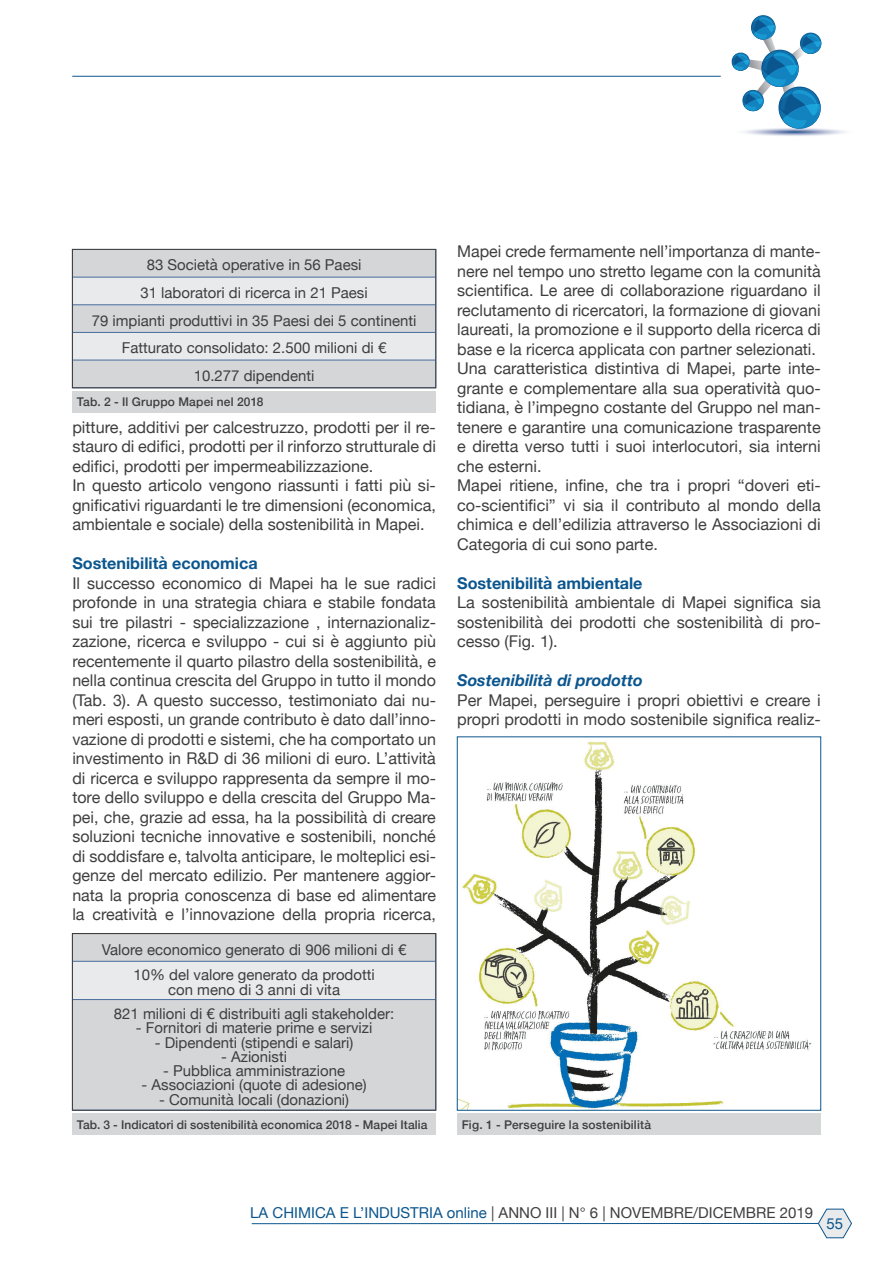
<style>
.page{position:relative;width:893px;height:1263px;background:#fff}
.page>*{position:absolute;margin:0;border:0;box-sizing:border-box;transform-origin:0 0}
.t1{font:16.2px/19.5px "Helvetica Neue";color:#3e3e3f;text-align:justify}
.t2{font:700 16.2px "Helvetica Neue";color:#0b568e}
.t3{font:italic 700 16.2px "Helvetica Neue";color:#0b568e}
.t4{font:15px "Helvetica Neue";color:#3e3e3f}
.t5{font:15px "Helvetica Neue";color:#0b568e}
.Dida{font:500 12px "Helvetica Neue";letter-spacing:.01em;color:#3e3e3f}
.s1{color:#0b568e}
</style>
<div class="page">
<hr style="left:72px;top:76px;width:649px;height:1px;background:#0b568e">
<svg style="left:731px;top:15px;width:114px;height:121px"></svg>
<svg style="left:818px;top:1209px;width:34px;height:29px"></svg>
<hr style="left:252px;top:1223px;width:566px;height:1px;background:#0b568e">
<img style="left:459px;top:741px;width:353px;height:367px">
<div style="left:457px;top:1113px;width:364px;height:22px;background:#d5d6d8"></div>
<svg style="left:74px;top:251px;width:360px;height:135px"></svg>
<hr style="left:73px;top:277px;width:363px;height:1px;background:#476c9d">
<hr style="left:73px;top:304px;width:363px;height:1px;background:#476c9d">
<hr style="left:73px;top:332px;width:363px;height:1px;background:#476c9d">
<hr style="left:73px;top:360px;width:363px;height:1px;background:#476c9d">
<div style="left:72px;top:249px;width:364px;height:139px;border:1px solid #3e3e3f"></div>
<div style="left:72px;top:391px;width:364px;height:21px;background:#d5d6d8"></div>
<div style="left:74px;top:935px;width:360px;height:173px;background:#d5d6d8"></div>
<div style="left:73px;top:961px;width:363px;height:38px;background:#e9eaeb"></div>
<hr style="left:73px;top:961px;width:363px;height:1px;background:#476c9d">
<hr style="left:73px;top:999px;width:363px;height:1px;background:#476c9d">
<hr style="left:72px;top:1110px;width:364px;height:1px;background:#476c9d">
<div style="left:72px;top:933px;width:364px;height:177px;border:1px solid #3e3e3f"></div>
<div style="left:72px;top:1113px;width:364px;height:22px;background:#d5d6d8"></div>
<p class="t4" style="left:147px;top:254px;width:216px">83 Società operative in 56 Paesi</p>
<p class="t4" style="left:140px;top:282px;width:229px">31 laboratori di ricerca in 21 Paesi</p>
<p class="t4" style="left:92px;top:310px;width:326px">79 impianti produttivi in 35 Paesi dei 5 continenti</p>
<p class="t4" style="left:122px;top:337px;width:266px">Fatturato consolidato: 2.500 milioni di €</p>
<p class="t4" style="left:194px;top:365px;width:122px">10.277 dipendenti</p>
<p class="Dida" style="left:77px;top:392px;width:188px">Tab. 2 - Il Gruppo Mapei nel 2018</p>
<p class="t1" style="left:72px;top:418px;width:365px">pitture, additivi per calcestruzzo, prodotti per il re&shy;stauro di edifici, prodotti per il rinforzo strutturale di edifici, prodotti per impermeabilizzazione.</p>
<p class="t1" style="left:72px;top:477px;width:365px">In questo articolo vengono riassunti i fatti più si&shy;gnificativi riguardanti le tre dimensioni (economica, ambientale e sociale) della sostenibilità in Mapei.</p>
<p class="t2" style="left:72px;top:551px;width:187px">Sostenibilità economica</p>
<p class="t1" style="left:72px;top:574px;width:365px">Il successo economico di Mapei ha le sue radici profonde in una strategia chiara e stabile fondata sui tre pilastri - specializzazione , internazionaliz&shy;zazione, ricerca e sviluppo - cui si è aggiunto più recentemente il quarto pilastro della sostenibilità, e nella continua crescita del Gruppo in tutto il mondo (Tab. 3). A questo successo, testimoniato dai nu&shy;meri esposti, un grande contributo è dato dall’inno&shy;vazione di prodotti e sistemi, che ha comportato un investimento in R&amp;D di 36 milioni di euro. L’attività di ricerca e sviluppo rappresenta da sempre il mo&shy;tore dello sviluppo e della crescita del Gruppo Ma&shy;pei, che, grazie ad essa, ha la possibilità di creare soluzioni tecniche innovative e sostenibili, nonché di soddisfare e, talvolta anticipare, le molteplici esi&shy;genze del mercato edilizio. Per mantenere aggior&shy;nata la propria conoscenza di base ed alimentare la creatività e l’innovazione della propria ricerca,</p>
<p class="t4" style="left:102px;top:938px;width:306px">Valore economico generato di 906 milioni di €</p>
<p class="t4" style="left:133px;top:964px;width:243px">10% del valore generato da prodotti</p>
<p class="t4" style="left:168px;top:978px;width:173px">con meno di 3 anni di vita</p>
<p class="t4" style="left:114px;top:1003px;width:282px">821 milioni di € distribuiti agli stakeholder:</p>
<p class="t4" style="left:136px;top:1017px;width:238px">- Fornitori di materie prime e servizi</p>
<p class="t4" style="left:155px;top:1031px;width:200px">- Dipendenti (stipendi e salari)</p>
<p class="t4" style="left:221px;top:1046px;width:67px">- Azionisti</p>
<p class="t4" style="left:163px;top:1060px;width:183px">- Pubblica amministrazione</p>
<p class="t4" style="left:142px;top:1074px;width:227px">- Associazioni (quote di adesione)</p>
<p class="t4" style="left:159px;top:1088px;width:192px">- Comunità locali (donazioni)</p>
<p class="Dida" style="left:77px;top:1115px;width:352px">Tab. 3 - Indicatori di sostenibilità economica 2018 - Mapei Italia</p>
<p class="t1" style="left:457px;top:243px;width:365px">Mapei crede fermamente nell’importanza di mante&shy;nere nel tempo uno stretto legame con la comunità scientifica. Le aree di collaborazione riguardano il reclutamento di ricercatori, la formazione di giovani laureati, la promozione e il supporto della ricerca di base e la ricerca applicata con partner selezionati.</p>
<p class="t1" style="left:457px;top:360px;width:365px">Una caratteristica distintiva di Mapei, parte inte&shy;grante e complementare alla sua operatività quo&shy;tidiana, è l’impegno costante del Gruppo nel man&shy;tenere e garantire una comunicazione trasparente e diretta verso tutti i suoi interlocutori, sia interni che esterni.</p>
<p class="t1" style="left:457px;top:477px;width:365px">Mapei ritiene, infine, che tra i propri “doveri eti&shy;co-scientifici” vi sia il contributo al mondo della chimica e dell’edilizia attraverso le Associazioni di Categoria di cui sono parte.</p>
<p class="t2" style="left:457px;top:570px;width:187px">Sostenibilità ambientale</p>
<p class="t1" style="left:457px;top:594px;width:365px">La sostenibilità ambientale di Mapei significa sia sostenibilità dei prodotti che sostenibilità di pro&shy;cesso (Fig. 1).</p>
<p class="t3" style="left:457px;top:668px;width:187px">Sostenibilità di prodotto</p>
<p class="t1" style="left:457px;top:691px;width:365px">Per Mapei, perseguire i propri obiettivi e creare i propri prodotti in modo sostenibile significa realiz-</p>
<p class="Dida" style="left:462px;top:1114px;width:191px">Fig. 1 - Perseguire la sostenibilità</p>
<p class="t4" style="left:250px;top:1202px;width:564px"><span class="s1">LA CHIMICA E L’INDUSTRIA online</span> | ANNO III | N° 6 | NOVEMBRE/DICEMBRE 2019</p>
<p class="t5" style="left:826px;top:1212px;width:18px">55</p>
</div>
